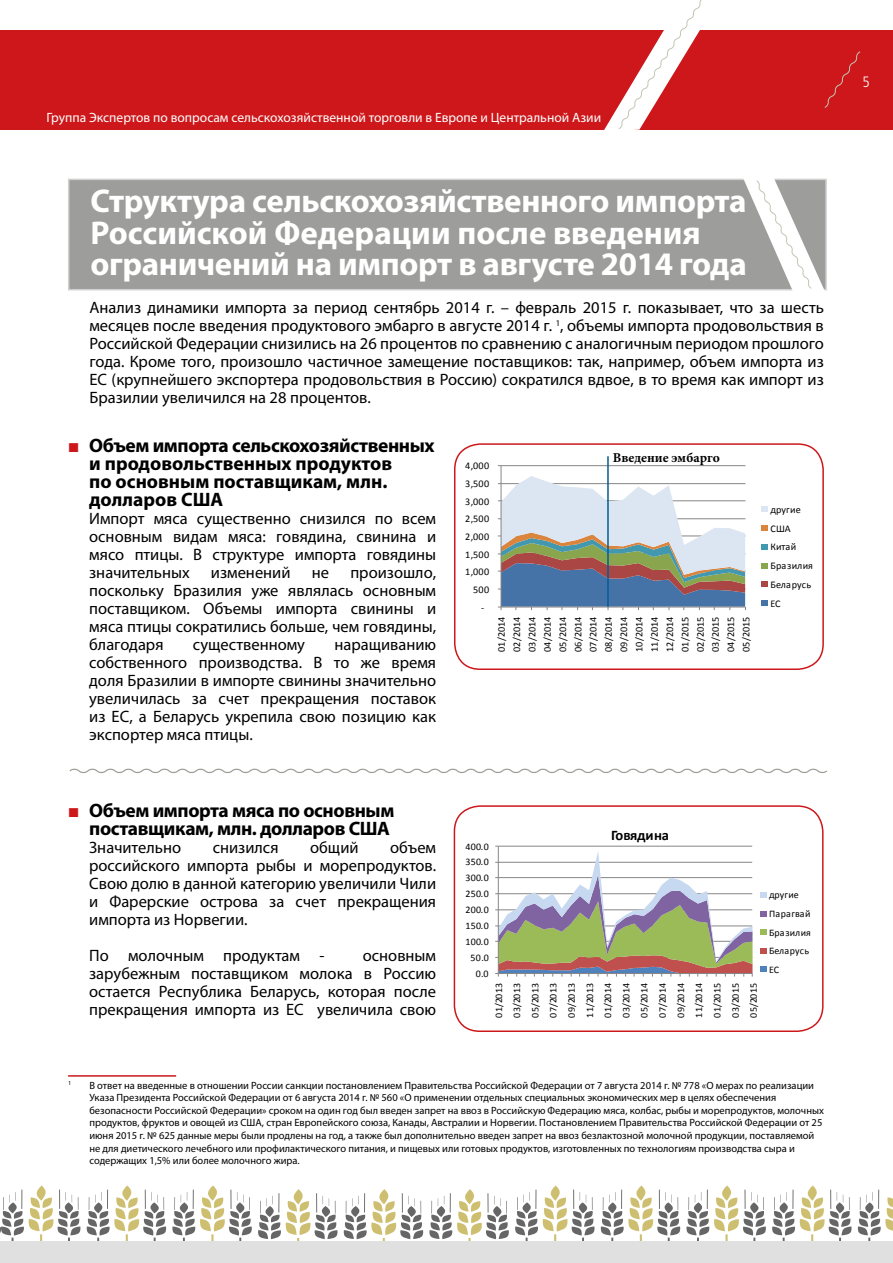
<style>
.page{position:relative;width:893px;height:1263px;background:#fff}
.page>*{position:absolute;margin:0;border:0;box-sizing:border-box;transform-origin:0 0}
.t1{font:700 33px/31.5px "Myriad Pro";letter-spacing:-.01em;color:#fff}
.t2{font:700 19.5px/18px "Myriad Pro";color:#000}
.t3{font:700 19.5px/18px "Myriad Pro";letter-spacing:-.02em;color:#000;text-align:right}
.t4{font:16.5px/18px "Myriad Pro";color:#000;text-align:justify}
.t5{font:300 condensed 15px "Frutiger LT Std";color:#fff}
.t6{font:700 14.7px "Calibri";letter-spacing:-.02em;color:#000}
.t7{font:13.5px "Myriad Pro";color:#fff}
.t8{font:700 13.5px "Minion Pro";color:#000}
.t9{font:10.5px/12.6px "Myriad Pro";color:#000}
.t10{font:10.2px/15.3px "Calibri";letter-spacing:.03em;color:#000;text-align:justify}
.t11{font:10.2px/18.9px "Calibri";letter-spacing:.005em;color:#000}
.t12{font:10.05px/18.1px "Calibri";letter-spacing:.03em;color:#000;text-align:justify}
.t13{font:6.15px "Myriad Pro";color:#000}
.s1{font-family:"Times New Roman";font-weight:400;color:#cd171a}
</style>
<div class="page">
<div style="left:0;top:30px;width:893px;height:100px;background:#cd171a"></div>
<svg style="left:604px;top:0;width:98px;height:130px"></svg>
<svg style="left:824px;top:51px;width:37px;height:57px"></svg>
<svg style="left:0;top:1185px;width:893px;height:57px"></svg>
<div style="left:0;top:1242px;width:893px;height:21px;background:#e0e0e0"></div>
<div style="left:68px;top:179px;width:759px;height:111px;background:#9d9d9c;border:2px solid #d0d0d0"></div>
<svg style="left:69px;top:768px;width:758px;height:5px"></svg>
<hr style="left:68px;top:1075px;width:108px;height:2px;background:#cd171a">
<svg style="left:742px;top:178px;width:85px;height:113px"></svg>
<div style="left:454px;top:443px;width:370px;height:227px;border:2px solid #cd171a;border-radius:26px"></div>
<div style="left:454px;top:805px;width:370px;height:227px;border:2px solid #cd171a;border-radius:26px"></div>
<hr style="left:501px;top:465px;width:244px;height:1px;background:#868686">
<hr style="left:501px;top:466px;width:1px;height:141px;background:#868686">
<svg style="left:498px;top:476px;width:248px;height:134px"></svg>
<svg style="left:761px;top:507px;width:7px;height:5px"></svg>
<div style="left:761px;top:525px;width:7px;height:6px;background:#db843d"></div>
<div style="left:761px;top:544px;width:7px;height:6px;background:#4198af"></div>
<svg style="left:761px;top:563px;width:7px;height:5px"></svg>
<svg style="left:761px;top:582px;width:7px;height:5px"></svg>
<div style="left:761px;top:600px;width:7px;height:6px;background:#4572a7"></div>
<svg style="left:495px;top:846px;width:258px;height:130px"></svg>
<svg style="left:760px;top:892px;width:6px;height:6px"></svg>
<svg style="left:760px;top:911px;width:6px;height:5px"></svg>
<svg style="left:760px;top:929px;width:6px;height:6px"></svg>
<svg style="left:760px;top:948px;width:6px;height:5px"></svg>
<svg style="left:760px;top:966px;width:6px;height:5px"></svg>
<hr style="left:607px;top:456px;width:2px;height:151px;background:#005f94">
<p class="t7" style="left:46px;top:109px;width:556px">Группa Экспертов по вопросам сельскохозяйственной торговли в Европе и Центральной Азии</p>
<h1 class="t1" style="left:90px;top:184px;width:658px">Структурa сельскохозяйственного импорта<br>Российской Федерации после введения ограничений на импорт в августе 2014 года</h1>
<p class="t4" style="left:89px;top:298px;width:736px">Анализ динамики импорта за период сентябрь 2014 г. – февраль 2015 г. показывает, что за шесть месяцев после введения продуктового эмбарго в августе 2014 г. <sup>1</sup>, объемы импорта продовольствия в Российской Федерации снизились на 26 процентов по сравнению с аналогичным периодом прошлого года. Кроме того, произошло частичное замещение поставщиков: так, например, объем импорта из ЕС (крупнейшего экспортера продовольствия в Россию) сократился вдвое, в то время как импорт из Бразилии увеличился на 28 процентов.</p>
<p class="t2" style="left:89px;top:435px;width:347px;text-indent:-21px"><span class="s1">■</span> Объем импорта сельскохозяйственных и продовольственных продуктов<br>по основным поставщикам, млн. долларов США</p>
<p class="t4" style="left:89px;top:509px;width:348px">Импорт мяса существенно снизился по всем основным видам мяса: говядина, свинина и мясо птицы. В структуре импорта говядины значительных</p>
<p class="t4" style="left:211px;top:563px;width:81px">изменений</p>
<p class="t4" style="left:312px;top:563px;width:19px">не</p>
<p class="t4" style="left:89px;top:563px;width:348px;text-indent:261px">произошло, поскольку Бразилия уже являлась основным поставщиком. Объемы импорта свинины и мяса птицы сократились больше, чем говядины, благодаря</p>
<p class="t4" style="left:89px;top:635px;width:348px;text-indent:245px">наращиванию собственного производства. В то же время доля Бразилии в импорте свинины значительно увеличилась за счет прекращения поставок из ЕС, а Беларусь укрепила свою позицию как экспортер мяса птицы.</p>
<p class="t4" style="left:193px;top:635px;width:114px">существенному</p>
<p class="t3" style="left:68px;top:801px;width:328px"><span class="s1">■</span> Объем импорта мяса по основным поставщикам, млн. долларов США</p>
<p class="t4" style="left:89px;top:838px;width:93px">Значительно</p>
<p class="t4" style="left:213px;top:838px;width:67px">снизился</p>
<p class="t4" style="left:310px;top:838px;width:50px">общий</p>
<p class="t4" style="left:89px;top:838px;width:348px;text-indent:301px">объем российского импорта рыбы и морепродуктов.<br>Свою долю в данной категорию увеличили Чили и Фарерские острова за счет прекращения импорта из Норвегии.</p>
<p class="t4" style="left:89px;top:946px;width:237px">По молочным продуктам -</p>
<p class="t4" style="left:89px;top:946px;width:348px;text-indent:274px">основным зарубежным поставщиком молока в Россию остается Республика Беларусь, которая после прекращения импорта из ЕС увеличила свою</p>
<p class="t10" style="left:465px;top:458px;width:25px">4,000</p>
<p class="t10" style="left:465px;top:476px;width:25px">3,500</p>
<p class="t10" style="left:465px;top:493px;width:25px">3,000</p>
<p class="t10" style="left:465px;top:511px;width:25px">2,500</p>
<p class="t10" style="left:465px;top:529px;width:25px">2,000</p>
<p class="t10" style="left:465px;top:546px;width:25px">1,500</p>
<p class="t10" style="left:465px;top:564px;width:25px">1,000</p>
<p class="t10" style="left:473px;top:582px;width:18px">500</p>
<p class="t10" style="left:481px;top:599px;width:5px">-</p>
<p class="t8" style="left:613px;top:448px;width:109px">Введение эмбарго</p>
<p class="t10" style="left:494px;top:652px;width:37px;rotate:-90deg">01/2014<br>02/2014<br>03/2014<br>04/2014<br>05/2014<br>06/2014<br>07/2014<br>08/2014<br>09/2014<br>10/2014<br>11/2014<br>12/2014<br>01/2015<br>02/2015<br>03/2015<br>04/2015<br>05/2015</p>
<p class="t11" style="left:771px;top:500px;width:44px">другие<br>США<br>Китай<br>Бразилия<br>Беларусь<br>ЕС</p>
<p class="t12" style="left:465px;top:837px;width:25px">400.0</p>
<p class="t12" style="left:465px;top:853px;width:25px">350.0</p>
<p class="t12" style="left:465px;top:869px;width:25px">300.0</p>
<p class="t12" style="left:465px;top:885px;width:25px">250.0</p>
<p class="t12" style="left:465px;top:901px;width:25px">200.0</p>
<p class="t12" style="left:465px;top:917px;width:25px">150.0</p>
<p class="t12" style="left:465px;top:933px;width:25px">100.0</p>
<p class="t12" style="left:471px;top:949px;width:20px">50.0</p>
<p class="t12" style="left:476px;top:964px;width:14px">0.0</p>
<p class="t6" style="left:611px;top:825px;width:59px">Говядина</p>
<p class="t12" style="left:490px;top:1018px;width:37px;rotate:-90deg">01/2013<br>03/2013<br>05/2013<br>07/2013<br>09/2013<br>11/2013<br>01/2014<br>03/2014<br>05/2014<br>07/2014<br>09/2014<br>11/2014<br>01/2015<br>03/2015<br>05/2015</p>
<p class="t12" style="left:769px;top:886px;width:43px;line-height:18.6px;text-align:left">другие<br>Парагвай<br>Бразилия<br>Беларусь<br>ЕС</p>
<p class="t13" style="left:68px;top:1079px;width:5px">1</p>
<p class="t9" style="left:89px;top:1078px;width:736px">В ответ на введенные в отношении России санкции постановлением Правительства Российской Федерации от 7 августа 2014 г. № 778 «О мерах по реализации Указа Президента Российской Федерации от 6 августа 2014 г. № 560 «О применении отдельных специальных экономических мер в целях обеспечения безопасности Российской Федерации» сроком на один год был введен запрет на ввоз в Российскую Федерацию мяса, колбас, рыбы и морепродуктов, молочных продуктов, фруктов и овощей из США, стран Европейского союза, Канады, Австралии и Норвегии. Постановлением Правительства Российской Федерации от 25 июня 2015 г. № 625 данные меры были продлены на год, а также был дополнительно введен запрет на ввоз безлактозной молочной продукции, поставляемой не для диетического лечебного или профилактического питания, и пищевых или готовых продуктов, изготовленных по технологиям производства сыра и содержащих 1,5% или более молочного жира.</p>
<p class="t5" style="left:862px;top:73px;width:9px">5</p>
</div>
